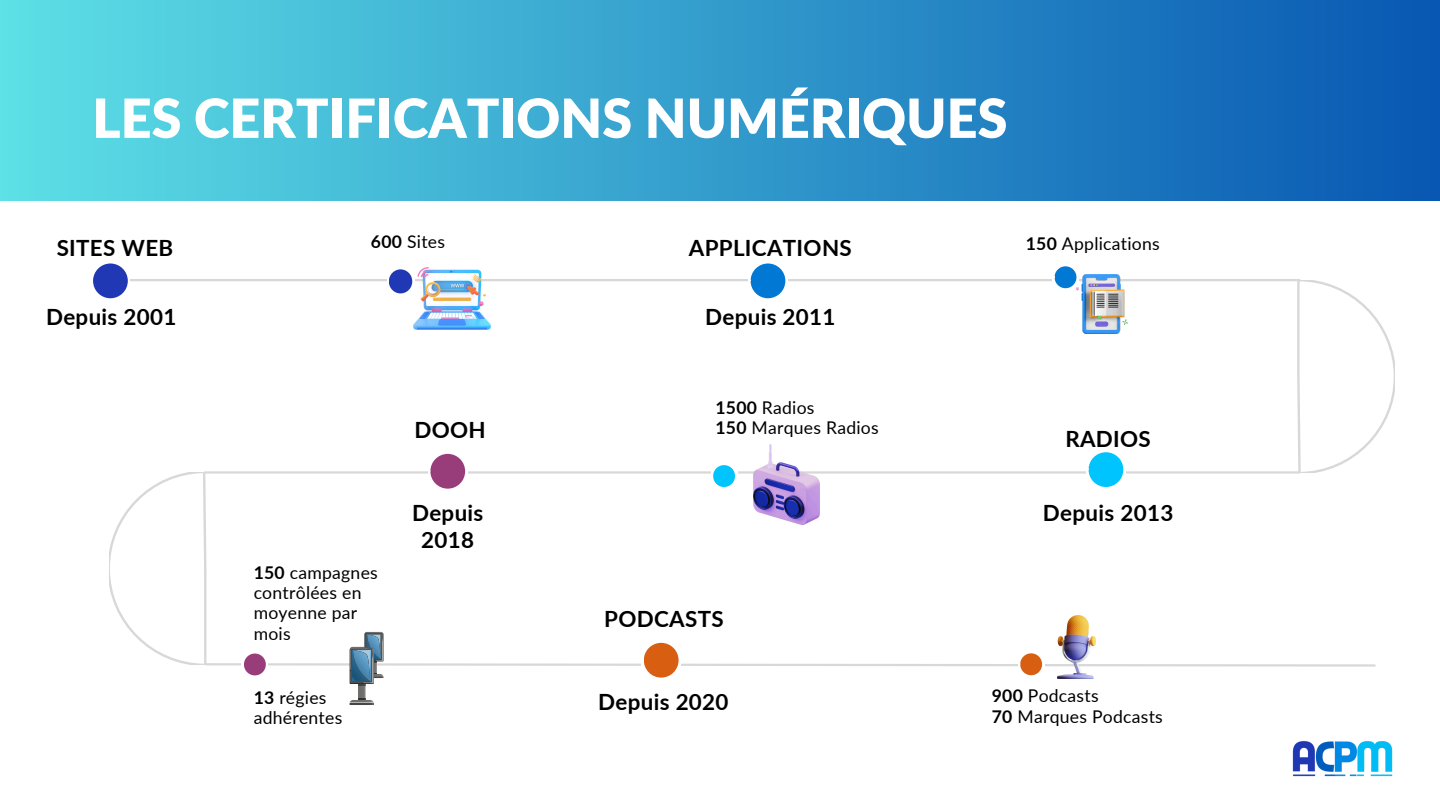
<style>
.page{position:relative;width:1440px;height:810px;background:#fff}
.page>*{position:absolute;margin:0;border:0;box-sizing:border-box;transform-origin:0 0}
.t1{font:900 54px "Lato";color:#fff}
.t2{font:700 22.4px/26.4px "Lato";letter-spacing:.015em;color:#000;text-align:center}
.t3{font:17.6px/20.4px "Lato";letter-spacing:.015em;color:#000}
.s1{font-weight:700}
</style>
<div class="page">
<img style="left:1292px;top:741px;width:101px;height:36px">
<div style="left:358px;top:685px;width:7px;height:14px;background:#6e6e6d"></div>
<svg style="left:93px;top:263px;width:1302px;height:422px"></svg>
<svg style="left:349px;top:699px;width:25px;height:6px"></svg>
<div style="left:0;top:0;width:1440px;height:201px;background:linear-gradient(to right,#5de0e6,#0857b2)"></div>
<p class="t1" style="left:92px;top:85px;width:917px">LES CERTIFICATIONS NUMÉRIQUES</p>
<h2 class="t2" style="left:57px;top:234px;width:118px">SITES WEB</h2>
<p class="t3" style="left:371px;top:231px;width:76px"><span class="s1">600</span> Sites</p>
<h2 class="t3" style="left:1026px;top:233px;width:135px"><span class="s1">150</span> Applications</h2>
<h3 class="t2" style="left:689px;top:234px;width:165px">APPLICATIONS</h3>
<h3 class="t2" style="left:46px;top:303px;width:132px">Depuis 2001</h3>
<h3 class="t2" style="left:705px;top:303px;width:132px">Depuis 2011</h3>
<p class="t3" style="left:254px;top:562px;width:126px"><span class="s1">150</span> campagnes contrôlées en moyenne par mois</p>
<h2 class="t2" style="left:414px;top:416px;width:73px">DOOH</h2>
<h1 class="t2" style="left:412px;top:500px;width:73px">Depuis<br>2018</h1>
<p class="t3" style="left:716px;top:397px;width:100px"><span class="s1">1500</span> Radios</p>
<p class="t3" style="left:716px;top:417px;width:165px"><span class="s1">150</span> Marques Radios</p>
<p class="t2" style="left:604px;top:605px;width:121px">PODCASTS</p>
<h2 class="t3" style="left:254px;top:687px;width:90px"><span class="s1">13</span> régies adhérentes</h2>
<p class="t2" style="left:598px;top:688px;width:132px">Depuis 2020</p>
<h2 class="t2" style="left:1065px;top:426px;width:87px">RADIOS</h2>
<p class="t2" style="left:1043px;top:499px;width:132px">Depuis 2013</p>
<h3 class="t3" style="left:992px;top:685px;width:108px"><span class="s1">900</span> Podcasts</h3>
<p class="t3" style="left:992px;top:706px;width:172px"><span class="s1">70</span> Marques Podcasts</p>
</div>
